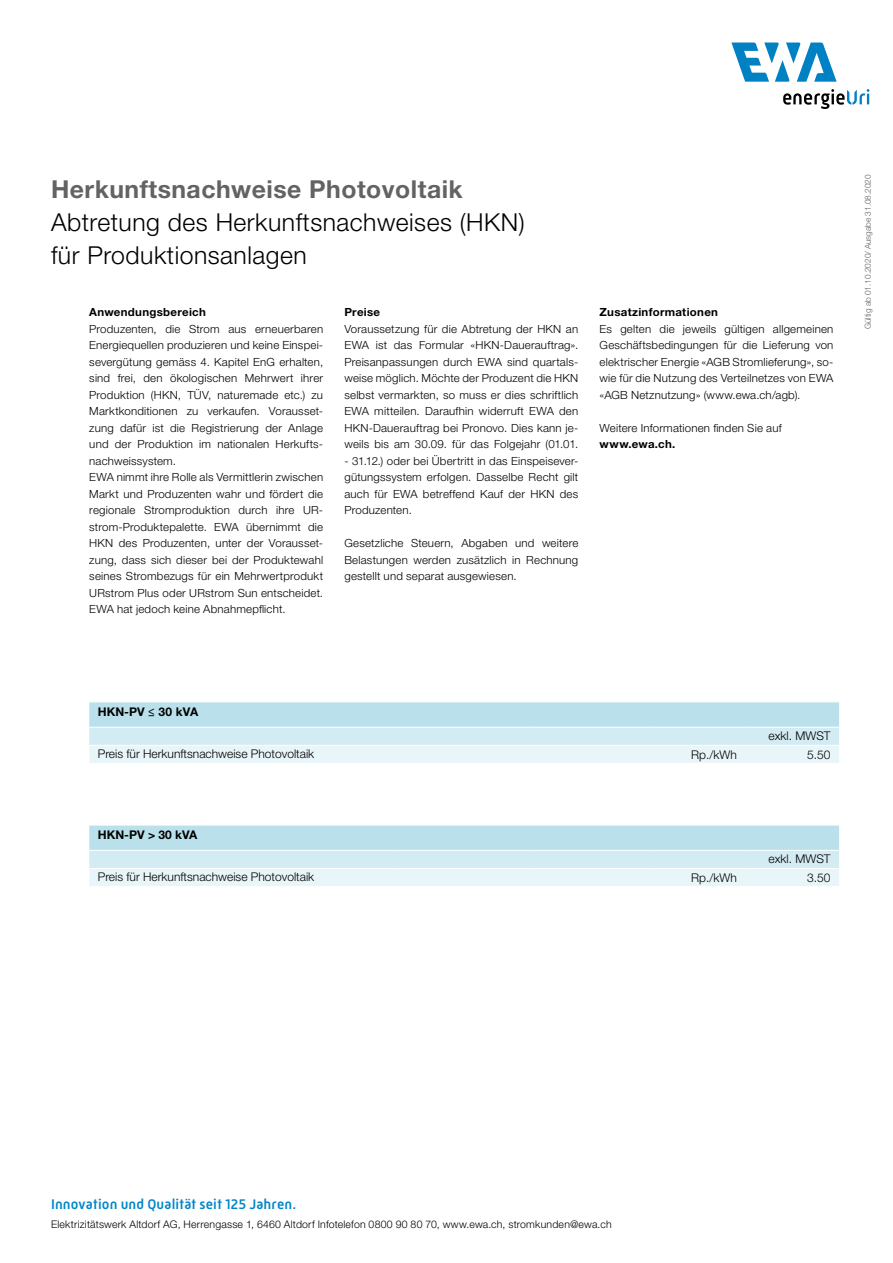
<style>
.page{position:relative;width:893px;height:1263px;background:#fff}
.page>*{position:absolute;margin:0;border:0;box-sizing:border-box;transform-origin:0 0}
.t1{font:300 24.75px/33px "Helvetica Neue LT Std";letter-spacing:.02em;color:#000}
.t2{font:700 24.75px "Helvetica Neue LT Std";letter-spacing:.02em;color:#646363}
.t3{font:500 14.25px "Mic 32 New";letter-spacing:.01em;color:#0086c9}
.t4{font:300 12px "Helvetica Neue LT Std";color:#000}
.t5{font:700 12px "Helvetica Neue LT Std";color:#000}
.t6{font:300 11.25px/16.5px "Helvetica Neue LT Std";letter-spacing:.015em;color:#000;text-align:justify}
.t7{font:700 11.25px "Helvetica Neue LT Std";letter-spacing:.025em;color:#000}
.t8{font:300 10.5px "Helvetica Neue LT Std";letter-spacing:.02em;color:#000}
.t9{font:300 8.25px "Helvetica Neue LT Std";color:#646363}
</style>
<div class="page">
<svg style="left:731px;top:43px;width:106px;height:39px"></svg>
<svg style="left:783px;top:89px;width:86px;height:20px"></svg>
<div style="left:89px;top:703px;width:750px;height:24px;background:#bae1eb"></div>
<div style="left:89px;top:728px;width:750px;height:17px;background:#d3ebf2"></div>
<svg style="left:89px;top:746px;width:750px;height:140px;background:#d5ecf2"></svg>
<div style="left:89px;top:763px;width:750px;height:62px;background:#fff"></div>
<hr style="left:89px;top:825px;width:304px;height:1px;background:#fff">
<hr style="left:393px;top:825px;width:139px;height:1px;background:#fff">
<hr style="left:532px;top:825px;width:120px;height:1px;background:#fff">
<hr style="left:652px;top:825px;width:93px;height:1px;background:#fff">
<hr style="left:745px;top:825px;width:94px;height:1px;background:#fff">
<hr style="left:89px;top:850px;width:304px;height:1px;background:#fff">
<hr style="left:393px;top:850px;width:139px;height:1px;background:#fff">
<hr style="left:532px;top:850px;width:120px;height:1px;background:#fff">
<hr style="left:652px;top:850px;width:93px;height:1px;background:#fff">
<hr style="left:745px;top:850px;width:94px;height:1px;background:#fff">
<hr style="left:89px;top:868px;width:304px;height:1px;background:#fff">
<hr style="left:393px;top:868px;width:139px;height:1px;background:#fff">
<hr style="left:532px;top:868px;width:120px;height:1px;background:#fff">
<hr style="left:652px;top:868px;width:93px;height:1px;background:#fff">
<hr style="left:745px;top:868px;width:94px;height:1px;background:#fff">
<h1 class="t2" style="left:51px;top:174px;width:413px">Herkunftsnachweise Photovoltaik</h1>
<h1 class="t1" style="left:51px;top:205px;width:475px">Abtretung des Herkunftsnachweises (HKN) für Produktionsanlagen</h1>
<p class="t7" style="left:89px;top:305px;width:118px">Anwendungsbereich</p>
<p class="t6" style="left:89px;top:320px;width:235px;text-align:left">Produzenten, die Strom aus erneuerbaren Energiequellen produzieren und keine Einspei&shy;severgütung gemäss 4. Kapitel EnG erhalten, sind frei, den ökologischen Mehrwert ihrer Produktion (HKN, TÜV, naturemade etc.) zu Marktkonditionen zu verkaufen. Vorausset&shy;zung dafür ist die Registrierung der Anlage und der Produktion im nationalen Herkufts&shy;nachweissystem.<br>EWA nimmt ihre Rolle als Vermittlerin zwischen Markt und Produzenten wahr und fördert die regionale Stromproduktion durch ihre UR&shy;strom-Produktepalette. EWA übernimmt die HKN des Produzenten, unter der Vorausset&shy;zung, dass sich dieser bei der Produktewahl seines Strombezugs für ein Mehrwertprodukt URstrom Plus oder URstrom Sun entscheidet.<br>EWA hat jedoch keine Abnahmepflicht.</p>
<p class="t7" style="left:344px;top:305px;width:37px">Preise</p>
<p class="t6" style="left:344px;top:320px;width:235px">Voraussetzung für die Abtretung der HKN an EWA ist das Formular «HKN-Dauerauftrag».<br>Preisanpassungen durch EWA sind quartals&shy;weise möglich. Möchte der Produzent die HKN selbst vermarkten, so muss er dies schriftlich EWA mitteilen. Daraufhin widerruft EWA den HKN-Dauerauftrag bei Pronovo. Dies kann je&shy;weils bis am 30.09. für das Folgejahr (01.01.</p>
<p class="t6" style="left:344px;top:452px;width:235px">- 31.12.) oder bei Übertritt in das Einspeisever&shy;gütungssystem erfolgen. Dasselbe Recht gilt auch für EWA betreffend Kauf der HKN des Produzenten.</p>
<p class="t6" style="left:344px;top:535px;width:235px">Gesetzliche Steuern, Abgaben und weitere Belastungen werden zusätzlich in Rechnung gestellt und separat ausgewiesen.</p>
<p class="t7" style="left:600px;top:305px;width:120px">Zusatzinformationen</p>
<p class="t6" style="left:600px;top:320px;width:235px">Es gelten die jeweils gültigen allgemeinen Geschäftsbedingungen für die Lieferung von elektrischer Energie «AGB Stromlieferung», so&shy;wie für die Nutzung des Verteilnetzes von EWA «AGB Netznutzung» (www.ewa.ch/agb).</p>
<p class="t6" style="left:600px;top:419px;width:184px">Weitere Informationen finden Sie auf</p>
<p class="t7" style="left:600px;top:437px;width:77px">www.ewa.ch.</p>
<p class="t9" style="left:863px;top:329px;width:156px;rotate:-90deg">Gültig ab 01.10.2020/ Ausgabe 31.08.2020</p>
<p class="t5" style="left:98px;top:704px;width:102px">HKN-PV ≤ 30 kVA</p>
<p class="t4" style="left:769px;top:728px;width:64px">exkl. MWST</p>
<p class="t4" style="left:98px;top:746px;width:218px">Preis für Herkunftsnachweise Photovoltaik</p>
<p class="t4" style="left:691px;top:748px;width:47px">Rp./kWh</p>
<p class="t4" style="left:807px;top:748px;width:25px">5.50</p>
<p class="t5" style="left:98px;top:827px;width:101px">HKN-PV &gt; 30 kVA</p>
<p class="t4" style="left:769px;top:851px;width:64px">exkl. MWST</p>
<p class="t4" style="left:98px;top:870px;width:218px">Preis für Herkunftsnachweise Photovoltaik</p>
<p class="t4" style="left:691px;top:871px;width:47px">Rp./kWh</p>
<p class="t4" style="left:807px;top:871px;width:25px">3.50</p>
<p class="t3" style="left:51px;top:1196px;width:247px">Innovation und Qualität seit 125 Jahren.</p>
<p class="t8" style="left:51px;top:1218px;width:562px">Elektrizitätswerk Altdorf AG, Herrengasse 1, 6460 Altdorf Infotelefon 0800 90 80 70, www.ewa.ch, stromkunden@ewa.ch</p>
</div>
